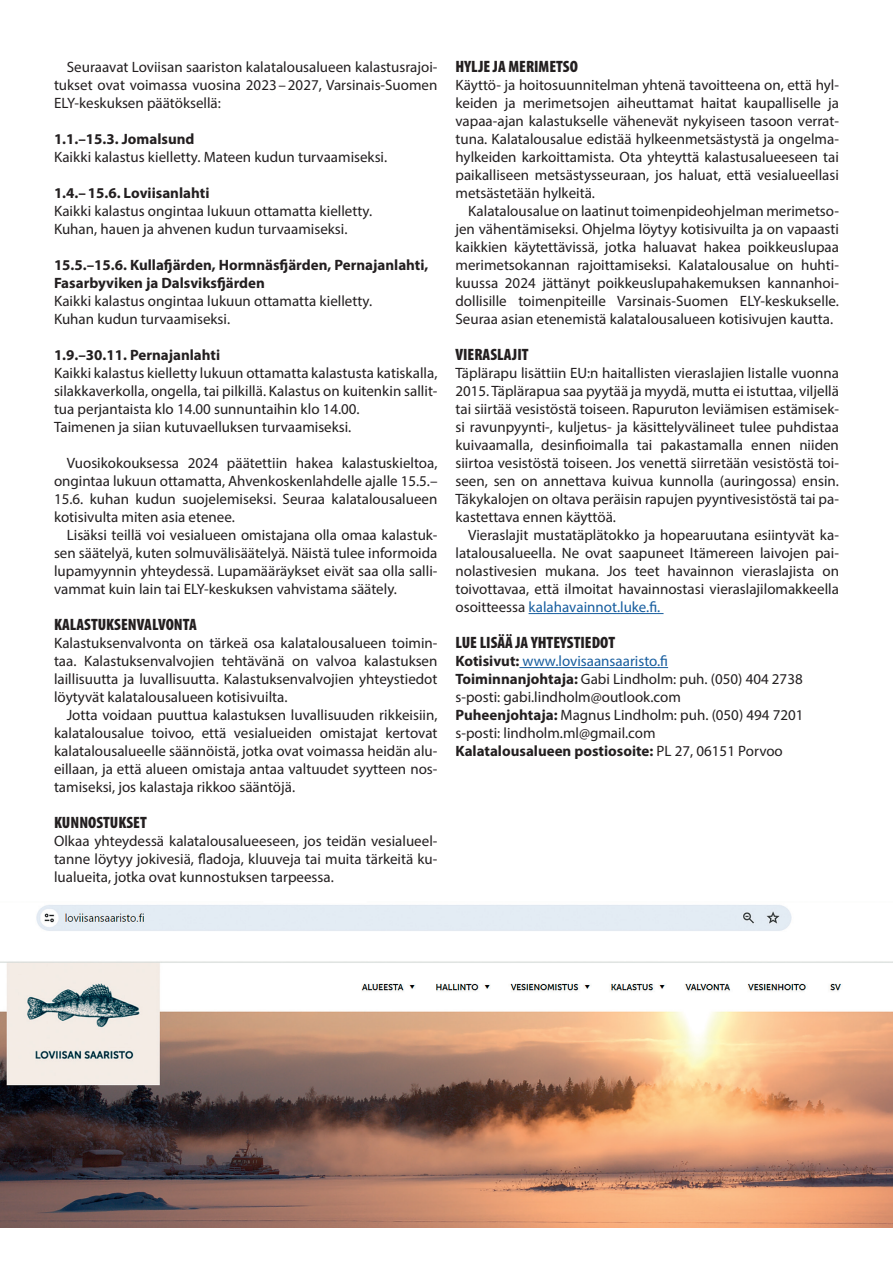
<style>
.page{position:relative;width:893px;height:1263px;background:#fff}
.page>*{position:absolute;margin:0;border:0;box-sizing:border-box;transform-origin:0 0}
.Väliotsikko{font:900 condensed 16.5px "Myriad Pro";color:#231f20}
.Leipis_sis{font:15px/18px "Myriad Pro";color:#231f20;text-align:justify}
.Leipis{font:15px/18px "Myriad Pro";color:#231f20;text-align:justify}
.Leipis_BOLD{font:15px/18px "Myriad Pro";color:#231f20;text-align:justify}
.Leipis_BOLD-2{font:700 15px/18px "Myriad Pro";color:#231f20}
.Leipis-2{font:700 15px "Myriad Pro";color:#231f20}
.Leipis_BOLD-3{font:15px "Myriad Pro";color:#175d9e}
.s1{color:#175d9e}
.s2{font-weight:700;color:#231f20}
.s3{font-weight:700}
.s4{font-weight:400}
</style>
<div class="page">
<hr style="left:529px;top:613px;width:134px;height:1px;background:#175d9e">
<hr style="left:519px;top:667px;width:149px;height:1px;background:#175d9e">
<img style="left:0;top:905px;width:893px;height:323px">
<p class="Leipis_sis" style="left:54px;top:58px;width:385px;text-indent:13px">Seuraavat Loviisan saariston kalatalousalueen kalastusrajoi&shy;tukset ovat voimassa vuosina 2023–2027, Varsinais-Suomen ELY-keskuksen päätöksellä:</p>
<p class="Leipis_BOLD-2" style="left:54px;top:129px;width:142px">1.1.–15.3. Jomalsund</p>
<p class="Leipis" style="left:54px;top:148px;width:335px">Kaikki kalastus kielletty. Mateen kudun turvaamiseksi.</p>
<p class="Leipis_BOLD-2" style="left:54px;top:183px;width:157px">1.4.–15.6. Loviisanlahti</p>
<p class="Leipis_BOLD" style="left:54px;top:202px;width:320px">Kaikki kalastus ongintaa lukuun ottamatta kielletty.</p>
<p class="Leipis_BOLD" style="left:54px;top:220px;width:295px">Kuhan, hauen ja ahvenen kudun turvaamiseksi.</p>
<p class="Leipis_BOLD-2" style="left:54px;top:255px;width:376px">15.5.–15.6. Kullafjärden, Hormnäsfjärden, Pernajanlahti,<br>Fasarbyviken ja Dalsviksfjärden</p>
<p class="Leipis_BOLD" style="left:54px;top:292px;width:320px">Kaikki kalastus ongintaa lukuun ottamatta kielletty.</p>
<p class="Leipis_BOLD" style="left:54px;top:310px;width:178px">Kuhan kudun turvaamiseksi.</p>
<p class="Leipis_BOLD-2" style="left:54px;top:345px;width:168px">1.9.–30.11. Pernajanlahti</p>
<p class="Leipis_BOLD" style="left:54px;top:364px;width:385px">Kaikki kalastus kielletty lukuun ottamatta kalastusta katiskalla, silakkaverkolla, ongella, tai pilkillä. Kalastus on kuitenkin sallit&shy;tua perjantaista klo 14.00 sunnuntaihin klo 14.00.</p>
<p class="Leipis_BOLD" style="left:54px;top:418px;width:299px">Taimenen ja siian kutuvaelluksen turvaamiseksi.</p>
<p class="Leipis_sis" style="left:54px;top:454px;width:385px;text-indent:13px">Vuosikokouksessa 2024 päätettiin hakea kalastuskieltoa, ongintaa lukuun ottamatta, Ahvenkoskenlahdelle ajalle 15.5.– 15.6. kuhan kudun suojelemiseksi. Seuraa kalatalousalueen kotisivulta miten asia etenee.</p>
<p class="Leipis_sis" style="left:54px;top:526px;width:385px;text-indent:13px">Lisäksi teillä voi vesialueen omistajana olla omaa kalastuk&shy;sen säätelyä, kuten solmuvälisäätelyä. Näistä tulee informoida lupamyynnin yhteydessä. Lupamääräykset eivät saa olla salli&shy;vammat kuin lain tai ELY-keskuksen vahvistama säätely.</p>
<p class="Väliotsikko" style="left:54px;top:614px;width:144px">KALASTUKSENVALVONTA</p>
<p class="Leipis" style="left:54px;top:634px;width:385px">Kalastuksenvalvonta on tärkeä osa kalatalousalueen toimin&shy;taa. Kalastuksenvalvojien tehtävänä on valvoa kalastuksen laillisuutta ja luvallisuutta. Kalastuksenvalvojien yhteystiedot löytyvät kalatalousalueen kotisivuilta.</p>
<p class="Leipis_sis" style="left:54px;top:706px;width:385px;text-indent:13px">Jotta voidaan puuttua kalastuksen luvallisuuden rikkeisiin, kalatalousalue toivoo, että vesialueiden omistajat kertovat kalatalousalueelle säännöistä, jotka ovat voimassa heidän alu&shy;eillaan, ja että alueen omistaja antaa valtuudet syytteen nos&shy;tamiseksi, jos kalastaja rikkoo sääntöjä.</p>
<p class="Väliotsikko" style="left:54px;top:812px;width:94px">KUNNOSTUKSET</p>
<p class="Leipis" style="left:54px;top:832px;width:385px">Olkaa yhteydessä kalatalousalueeseen, jos teidän vesialueel&shy;tanne löytyy jokivesiä, fladoja, kluuveja tai muita tärkeitä ku&shy;lualueita, jotka ovat kunnostuksen tarpeessa.</p>
<p class="Väliotsikko" style="left:455px;top:56px;width:124px">HYLJE JA MERIMETSO</p>
<p class="Leipis" style="left:455px;top:76px;width:385px">Käyttö- ja hoitosuunnitelman yhtenä tavoitteena on, että hyl&shy;keiden ja merimetsojen aiheuttamat haitat kaupalliselle ja vapaa-ajan kalastukselle vähenevät nykyiseen tasoon verrat&shy;tuna. Kalatalousalue edistää hylkeenmetsästystä ja ongelma&shy;hylkeiden karkoittamista. Ota yhteyttä kalastusalueeseen tai paikalliseen metsästysseuraan, jos haluat, että vesialueellasi metsästetään hylkeitä.</p>
<p class="Leipis_sis" style="left:455px;top:202px;width:385px;text-indent:13px">Kalatalousalue on laatinut toimenpideohjelman merimetso&shy;jen vähentämiseksi. Ohjelma löytyy kotisivuilta ja on vapaasti kaikkien käytettävissä, jotka haluavat hakea poikkeuslupaa merimetsokannan rajoittamiseksi. Kalatalousalue on huhti&shy;kuussa 2024 jättänyt poikkeuslupahakemuksen kannanhoi&shy;dollisille toimenpiteille Varsinais-Suomen ELY-keskukselle.<br>Seuraa asian etenemistä kalatalousalueen kotisivujen kautta.</p>
<p class="Väliotsikko" style="left:455px;top:344px;width:75px">VIERASLAJIT</p>
<p class="Leipis_sis" style="left:455px;top:364px;width:385px">Täplärapu lisättiin EU:n haitallisten vieraslajien listalle vuonna 2015. Täplärapua saa pyytää ja myydä, mutta ei istuttaa, viljellä tai siirtää vesistöstä toiseen. Rapuruton leviämisen estämisek&shy;si ravunpyynti-, kuljetus- ja käsittelyvälineet tulee puhdistaa kuivaamalla, desinfioimalla tai pakastamalla ennen niiden siirtoa vesistöstä toiseen. Jos venettä siirretään vesistöstä toi&shy;seen, sen on annettava kuivua kunnolla (auringossa) ensin.<br>Täkykalojen on oltava peräisin rapujen pyyntivesistöstä tai pa&shy;kastettava ennen käyttöä.</p>
<p class="Leipis_sis" style="left:455px;top:526px;width:385px;text-indent:13px">Vieraslajit mustatäplätokko ja hopearuutana esiintyvät ka&shy;latalousalueella. Ne ovat saapuneet Itämereen laivojen pai&shy;nolastivesien mukana. Jos teet havainnon vieraslajista on toivottavaa, että ilmoitat havainnostasi vieraslajilomakkeella osoitteessa <span class="s1">kalahavainnot.luke.fi.</span></p>
<p class="Väliotsikko" style="left:455px;top:632px;width:161px">LUE LISÄÄ JA YHTEYSTIEDOT</p>
<p class="Leipis_BOLD-3" style="left:455px;top:652px;width:214px"><span class="s2">Kotisivut:</span> www.lovisaansaaristo.fi</p>
<p class="Leipis" style="left:455px;top:670px;width:349px"><span class="s3">Toiminnanjohtaja:</span> Gabi Lindholm: puh. (050) 404 2738</p>
<p class="Leipis" style="left:455px;top:688px;width:227px">s-posti: gabi.lindholm@outlook.com</p>
<p class="Leipis" style="left:455px;top:706px;width:349px"><span class="s3">Puheenjohtaja:</span> Magnus Lindholm: puh. (050) 494 7201 s-posti: lindholm.ml@gmail.com</p>
<p class="Leipis-2" style="left:455px;top:741px;width:329px">Kalatalousalueen postiosoite: <span class="s4">PL 27, 06151 Porvoo</span></p>
</div>
